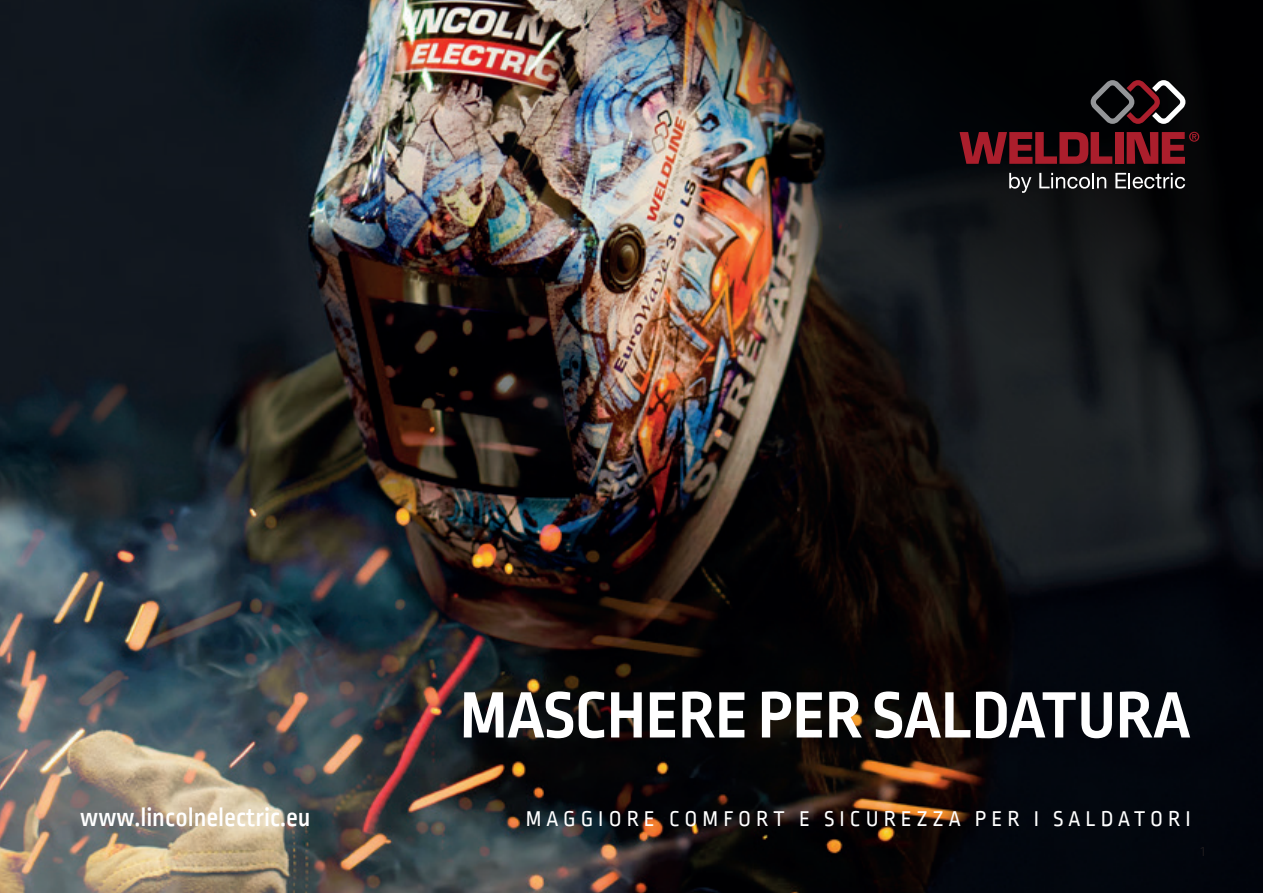
<style>
.page{position:relative;width:1263px;height:893px;background:#fff}
.page>*{position:absolute;margin:0;border:0;box-sizing:border-box;transform-origin:0 0}
.t1{font:700 69px "Ropa Sans Pro";letter-spacing:.005em;color:#fff}
.t2{font:500 27px "Ropa Sans PTT";color:#fff}
.t3{font:22.5px "Ropa Sans PTT";letter-spacing:.225em;color:#fff}
.t4{font:300 15px "Ropa Sans PTT";color:#231f20}
</style>
<div class="page">
<img style="left:0;top:0;width:1263px;height:893px">
<svg style="left:959px;top:132px;width:153px;height:32px;background:#65131c"></svg>
<div style="left:1115px;top:132px;width:8px;height:32px;background:#ab1e2c"></div>
<svg style="left:1127px;top:132px;width:72px;height:32px;background:#67131c"></svg>
<svg style="left:1009px;top:173px;width:22px;height:20px"></svg>
<svg style="left:1039px;top:173px;width:67px;height:16px"></svg>
<svg style="left:1115px;top:173px;width:70px;height:16px"></svg>
<svg style="left:1091px;top:80px;width:94px;height:44px;background:#413336"></svg>
<p class="t2" style="left:80px;top:802px;width:232px">www.lincolnelectric.eu</p>
<p class="t1" style="left:460px;top:676px;width:732px">MASCHERE PER SALDATURA</p>
<p class="t3" style="left:526px;top:806px;width:666px">MAGGIORE COMFORT E SICUREZZA PER I SALDATORI</p>
<p class="t4" style="left:1201px;top:843px;width:6px">1</p>
</div>
